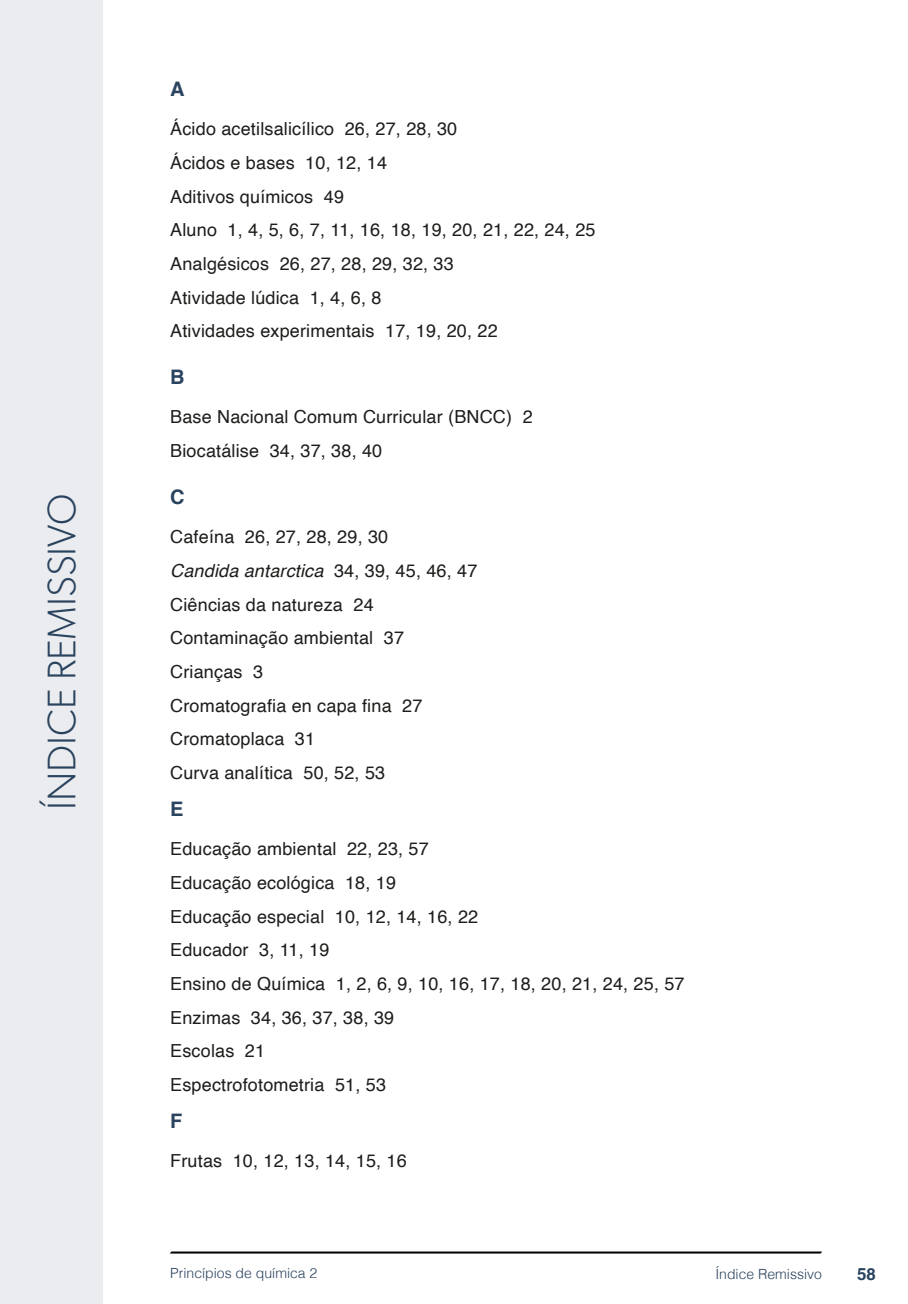
<style>
.page{position:relative;width:908px;height:1304px;background:#fff}
.page>*{position:absolute;margin:0;border:0;box-sizing:border-box;transform-origin:0 0}
.t1{font:300 40px "Gibson";color:#2a435e}
.t2{font:700 20px "Helvetica";color:#2a435e}
.t3{font:18px/33.6px "Helvetica";letter-spacing:.01em;color:#1d1d1b}
.t4{font:700 16.8px "Helvetica";color:#2a435e}
.t5{font:300 14px "Helvetica";color:#2a435e}
.s1{font-style:italic}
</style>
<div class="page">
<svg style="left:170px;top:1251px;width:651px;height:3px;background:#515151"></svg>
<div style="left:0;top:0;width:103px;height:1304px;background:#eaecef"></div>
<h1 class="t1" style="left:37px;top:810px;width:317px;rotate:-90deg">ÍNDICE REMISSIVO</h1>
<p class="t2" style="left:170px;top:77px;width:16px">A</p>
<p class="t3" style="left:170px;top:113px;width:426px">Ácido acetilsalicílico 26, 27, 28, 30<br>Ácidos e bases 10, 12, 14<br>Aditivos químicos 49<br>Aluno 1, 4, 5, 6, 7, 11, 16, 18, 19, 20, 21, 22, 24, 25<br>Analgésicos 26, 27, 28, 29, 32, 33<br>Atividade lúdica 1, 4, 6, 8<br>Atividades experimentais 17, 19, 20, 22</p>
<p class="t2" style="left:170px;top:365px;width:16px">B</p>
<p class="t3" style="left:170px;top:401px;width:364px">Base Nacional Comum Curricular (BNCC) 2<br>Biocatálise 34, 37, 38, 40</p>
<p class="t2" style="left:170px;top:485px;width:16px">C</p>
<p class="t3" style="left:170px;top:521px;width:308px">Cafeína 26, 27, 28, 29, 30<br><span class="s1">Candida antarctica</span> 34, 39, 45, 46, 47<br>Ciências da natureza 24<br>Contaminação ambiental 37<br>Crianças 3<br>Cromatografia en capa fina 27<br>Cromatoplaca 31<br>Curva analítica 50, 52, 53</p>
<p class="t2" style="left:170px;top:797px;width:15px">E</p>
<p class="t3" style="left:170px;top:833px;width:515px">Educação ambiental 22, 23, 57<br>Educação ecológica 18, 19<br>Educação especial 10, 12, 14, 16, 22<br>Educador 3, 11, 19<br>Ensino de Química 1, 2, 6, 9, 10, 16, 17, 18, 20, 21, 24, 25, 57<br>Enzimas 34, 36, 37, 38, 39<br>Escolas 21<br>Espectrofotometria 51, 53</p>
<p class="t2" style="left:170px;top:1109px;width:14px">F</p>
<p class="t3" style="left:170px;top:1145px;width:238px">Frutas 10, 12, 13, 14, 15, 16</p>
<p class="t5" style="left:170px;top:1261px;width:149px">Princípios de química 2</p>
<p class="t5" style="left:715px;top:1262px;width:108px">Índice Remissivo</p>
<p class="t4" style="left:856px;top:1264px;width:20px">58</p>
</div>
